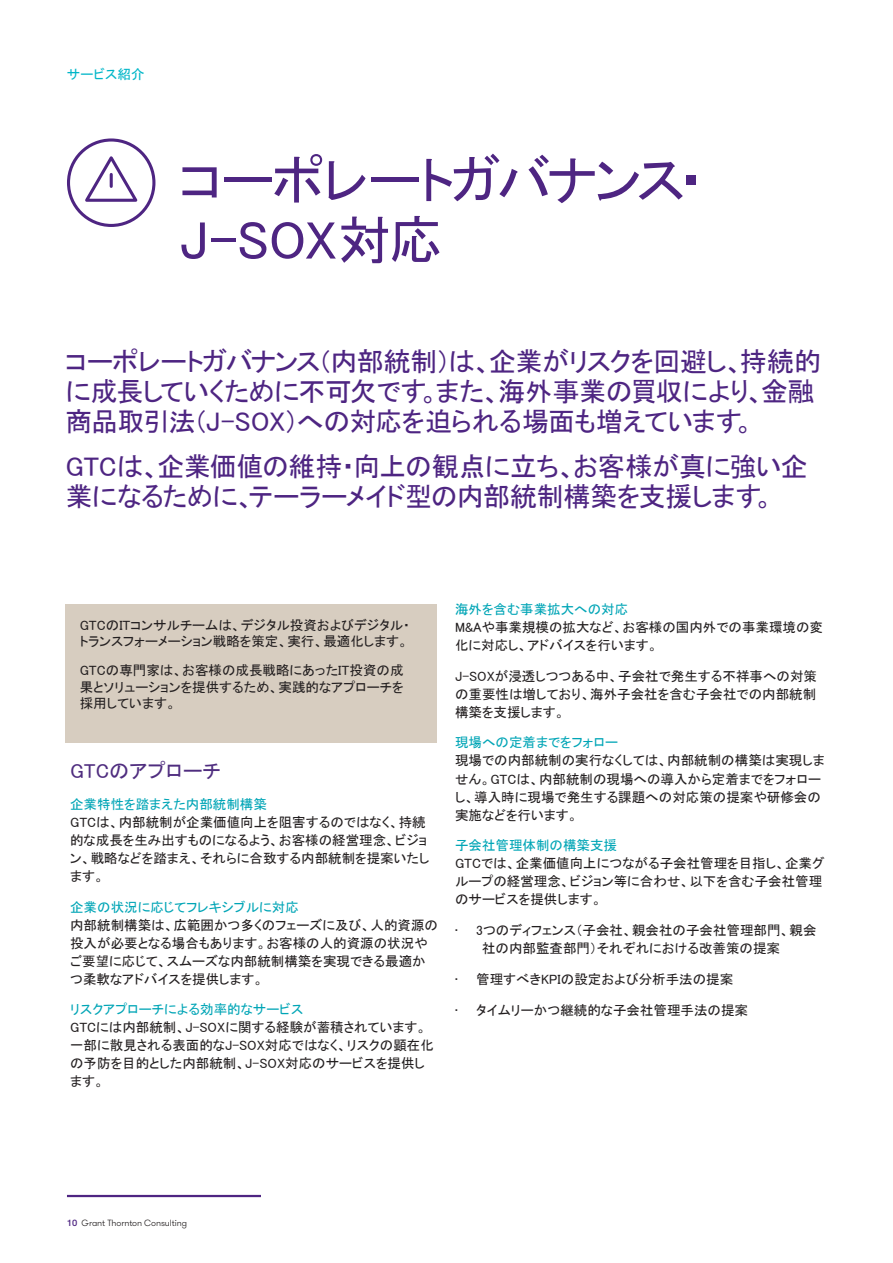
<style>
.page{position:relative;width:893px;height:1263px;background:#fff}
.page>*{position:absolute;margin:0;border:0;box-sizing:border-box;transform-origin:0 0}
._02_Headline_two_Bol{font:54px "MS P Gothic";letter-spacing:-.035em;color:#4e2582}
._06_Opening_Paragrap{font:27px/30px "MS P Gothic";letter-spacing:-.02em;color:#4e2582}
._11_Body_text{font:20.25px "MS P Gothic";color:#4f2d7f}
._11_Body_text-2{font:13.5px/18px "MS P Gothic";color:#231f20}
._11_Body_text-3{font:13.5px "MS P Gothic";color:#00a5b6}
.GT_Heading_3_Light{font:13.5px "MS P Gothic";letter-spacing:.01em;color:#00b6c8}
.t1{font:300 9px "GT Walsheim Pro";letter-spacing:-.01em;color:#231f20}
.s1{font-weight:500;color:#4e2582}
</style>
<div class="page">
<hr style="left:67px;top:1195px;width:194px;height:2px;background:#4e2582">
<div style="left:66px;top:604px;width:370px;height:138px;background:#d7cdc0"></div>
<svg style="left:67px;top:138px;width:88px;height:89px"></svg>
<p class="GT_Heading_3_Light" style="left:67px;top:68px;width:79px">サービス紹介</p>
<p class="_02_Headline_two_Bol" style="left:179px;top:153px;width:526px">コーポレートガバナンス・</p>
<p class="_02_Headline_two_Bol" style="left:179px;top:213px;width:265px">J-SOX対応</p>
<p class="_06_Opening_Paragrap" style="left:66px;top:346px;width:757px">コーポレートガバナンス（内部統制）は、企業がリスクを回避し、持続的に成長していくために不可欠です。また、海外事業の買収により、金融商品取引法（J-SOX）への対応を迫られる場面も増えています。</p>
<p class="_06_Opening_Paragrap" style="left:66px;top:451px;width:744px">GTCは、企業価値の維持・向上の観点に立ち、お客様が真に強い企業になるために、テーラーメイド型の内部統制構築を支援します。</p>
<p class="_11_Body_text-2" style="left:80px;top:616px;width:332px;line-height:16.5px">GTCのITコンサルチームは、デジタル投資およびデジタル・トランスフォーメーション戦略を策定、実行、最適化します。</p>
<p class="_11_Body_text-2" style="left:80px;top:662px;width:325px;line-height:16.5px;text-align:justify">GTCの専門家は、お客様の成長戦略にあったIT投資の成果とソリューションを提供するため、実践的なアプローチを採用しています。</p>
<p class="_11_Body_text" style="left:70px;top:761px;width:152px">GTCのアプローチ</p>
<p class="_11_Body_text-3" style="left:70px;top:797px;width:198px">企業特性を踏まえた内部統制構築</p>
<p class="_11_Body_text-2" style="left:70px;top:813px;width:361px">GTCは、内部統制が企業価値向上を阻害するのではなく、持続的な成長を生み出すものになるよう、お客様の経営理念、ビジョン、戦略などを踏まえ、それらに合致する内部統制を提案いたします。</p>
<p class="_11_Body_text-3" style="left:70px;top:900px;width:230px">企業の状況に応じてフレキシブルに対応</p>
<p class="_11_Body_text-2" style="left:70px;top:916px;width:369px">内部統制構築は、広範囲かつ多くのフェーズに及び、人的資源の投入が必要となる場合もあります。お客様の人的資源の状況やご要望に応じて、スムーズな内部統制構築を実現できる最適かつ柔軟なアドバイスを提供します。</p>
<p class="_11_Body_text-3" style="left:70px;top:1003px;width:235px">リスクアプローチによる効率的なサービス</p>
<p class="_11_Body_text-2" style="left:70px;top:1018px;width:365px">GTCには内部統制、J-SOXに関する経験が蓄積されています。一部に散見される表面的なJ-SOX対応ではなく、リスクの顕在化の予防を目的とした内部統制、J-SOX対応のサービスを提供します。</p>
<p class="_11_Body_text-3" style="left:455px;top:602px;width:175px">海外を含む事業拡大への対応</p>
<p class="_11_Body_text-2" style="left:455px;top:618px;width:370px">M&amp;Aや事業規模の拡大など、お客様の国内外での事業環境の変化に対応し、アドバイスを行います。</p>
<p class="_11_Body_text-2" style="left:455px;top:667px;width:364px;text-align:justify">J-SOXが浸透しつつある中、子会社で発生する不祥事への対策の重要性は増しており、海外子会社を含む子会社での内部統制構築を支援します。</p>
<p class="_11_Body_text-3" style="left:455px;top:736px;width:165px">現場への定着までをフォロー</p>
<p class="_11_Body_text-2" style="left:455px;top:752px;width:371px">現場での内部統制の実行なくしては、内部統制の構築は実現しません。GTCは、内部統制の現場への導入から定着までをフォローし、導入時に現場で発生する課題への対応策の提案や研修会の実施などを行います。</p>
<p class="_11_Body_text-3" style="left:455px;top:839px;width:163px">子会社管理体制の構築支援</p>
<p class="_11_Body_text-2" style="left:455px;top:854px;width:371px">GTCでは、企業価値向上につながる子会社管理を目指し、企業グループの経営理念、ビジョン等に合わせ、以下を含む子会社管理のサービスを提供します。</p>
<p class="_11_Body_text-2" style="left:482px;top:921px;width:336px;text-indent:-27px">• 3つのディフェンス（子会社、親会社の子会社管理部門、親会社の内部監査部門）それぞれにおける改善策の提案</p>
<p class="_11_Body_text-2" style="left:455px;top:970px;width:280px">• 管理すべきKPIの設定および分析手法の提案</p>
<p class="_11_Body_text-2" style="left:455px;top:1001px;width:295px">• タイムリーかつ継続的な子会社管理手法の提案</p>
<p class="t1" style="left:67px;top:1217px;width:122px"><span class="s1">10</span> Grant Thornton Consulting</p>
</div>
